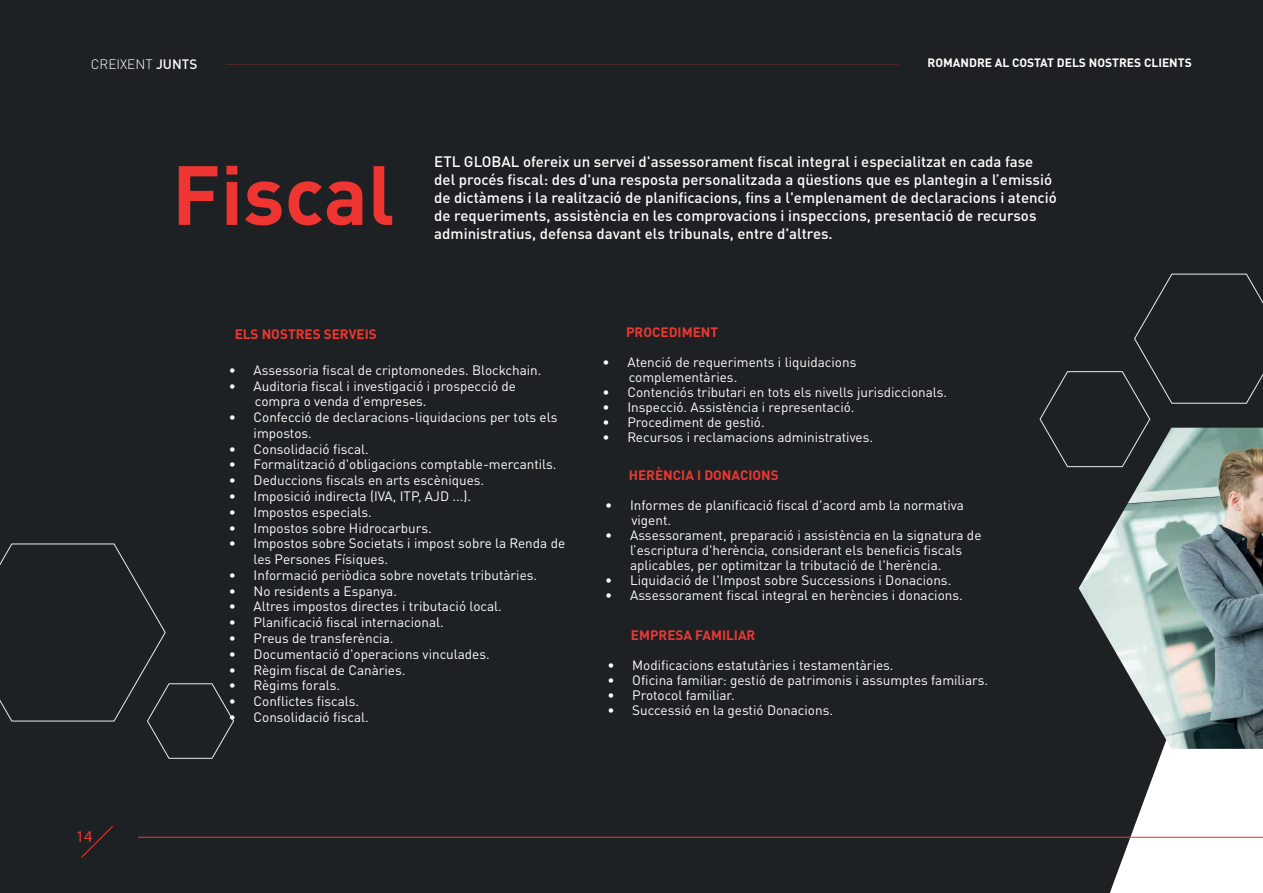
<style>
.page{position:relative;width:1263px;height:893px;background:#1d2123}
.page>*{position:absolute;margin:0;border:0;box-sizing:border-box;transform-origin:0 0}
.t1{font:700 82.5px "DIN Pro";color:#ee3531}
.t2{font:16.5px "Myriad Pro";color:#ee3732}
.t3{font:500 15px/18px "DIN Pro";color:#fff}
.t4{font:13.5px/15px "DIN Pro";color:#fff}
.t5{font:700 13.5px "DIN Pro";color:#ee3732}
.t6{font:300 13.5px "DIN Pro";color:#fff}
.t7{font:700 12px "DIN Pro";color:#fff}
.s1{font-weight:500}
</style>
<div class="page">
<svg style="left:1110px;top:749px;width:153px;height:144px;fill:#fff"></svg>
<svg style="left:82px;top:826px;width:31px;height:31px"></svg>
<img style="left:1079px;top:468px;width:184px;height:281px">
<svg style="left:1039px;top:273px;width:224px;height:195px"></svg>
<svg style="left:0;top:543px;width:234px;height:216px"></svg>
<hr style="left:138px;top:837px;width:1125px;height:1px;background:#ee3531">
<p class="t6" style="left:91px;top:54px;width:108px">CREIXENT <span class="s1">JUNTS</span></p>
<p class="t7" style="left:928px;top:54px;width:266px">ROMANDRE AL COSTAT DELS NOSTRES CLIENTS</p>
<h1 class="t1" style="left:172px;top:139px;width:224px">Fiscal</h1>
<p class="t3" style="left:434px;top:152px;width:624px">ETL GLOBAL ofereix un servei d'assessorament fiscal integral i especialitzat en cada fase del procés fiscal: des d'una resposta personalitzada a qüestions que es plantegin a l’emissió de dictàmens i la realització de planificacions, fins a l'emplenament de declaracions i atenció de requeriments, assistència en les comprovacions i inspeccions, presentació de recursos administratius, defensa davant els tribunals, entre d'altres.</p>
<p class="t2" style="left:76px;top:826px;width:18px">14</p>
<p class="t5" style="left:235px;top:324px;width:144px">ELS NOSTRES SERVEIS</p>
<p class="t4" style="left:229px;top:361px;width:314px">• Assessoria fiscal de criptomonedes. Blockchain.</p>
<p class="t4" style="left:255px;top:376px;width:263px;line-height:15.8px;text-indent:-26px">• Auditoria fiscal i investigació i prospecció de compra o venda d'empreses.</p>
<p class="t4" style="left:254px;top:408px;width:305px;line-height:15.8px;text-indent:-25px">• Confecció de declaracions-liquidacions per tots els impostos.</p>
<p class="t4" style="left:229px;top:440px;width:142px">• Consolidació fiscal.</p>
<p class="t4" style="left:229px;top:456px;width:329px">• Formalització d'obligacions comptable-mercantils.</p>
<p class="t4" style="left:229px;top:471px;width:257px">• Deduccions fiscals en arts escèniques.</p>
<p class="t4" style="left:229px;top:487px;width:244px">• Imposició indirecta (IVA, ITP, AJD ...).</p>
<p class="t4" style="left:229px;top:503px;width:145px">• Impostos especials.</p>
<p class="t4" style="left:229px;top:519px;width:204px">• Impostos sobre Hidrocarburs.</p>
<p class="t4" style="left:254px;top:534px;width:313px;line-height:15.8px;text-indent:-25px">• Impostos sobre Societats i impost sobre la Renda de les Persones Físiques.</p>
<p class="t4" style="left:229px;top:566px;width:310px">• Informació periòdica sobre novetats tributàries.</p>
<p class="t4" style="left:229px;top:582px;width:170px">• No residents a Espanya.</p>
<p class="t4" style="left:229px;top:598px;width:275px">• Altres impostos directes i tributació local.</p>
<p class="t4" style="left:229px;top:614px;width:216px">• Planificació fiscal internacional.</p>
<p class="t4" style="left:229px;top:629px;width:166px">• Preus de transferència.</p>
<p class="t4" style="left:229px;top:645px;width:263px">• Documentació d'operacions vinculades.</p>
<p class="t4" style="left:229px;top:661px;width:178px">• Règim fiscal de Canàries.</p>
<p class="t4" style="left:229px;top:677px;width:113px">• Règims forals.</p>
<p class="t4" style="left:229px;top:692px;width:132px">• Conflictes fiscals.</p>
<p class="t4" style="left:229px;top:708px;width:142px">• Consolidació fiscal.</p>
<p class="t5" style="left:626px;top:323px;width:93px">PROCEDIMENT</p>
<p class="t4" style="left:629px;top:353px;width:229px;text-indent:-26px">• Atenció de requeriments i liquidacions complementàries.</p>
<p class="t4" style="left:603px;top:383px;width:346px">• Contenciós tributari en tots els nivells jurisdiccionals.</p>
<p class="t4" style="left:603px;top:398px;width:253px">• Inspecció. Assistència i representació.</p>
<p class="t4" style="left:603px;top:413px;width:164px">• Procediment de gestió.</p>
<p class="t4" style="left:603px;top:428px;width:272px">• Recursos i reclamacions administratives.</p>
<p class="t5" style="left:629px;top:466px;width:151px">HERÈNCIA I DONACIONS</p>
<p class="t4" style="left:631px;top:497px;width:334px;text-indent:-26px">• Informes de planificació fiscal d'acord amb la normativa vigent.</p>
<p class="t4" style="left:630px;top:527px;width:353px;text-indent:-25px">• Assessorament, preparació i assistència en la signatura de l’escriptura d'herència, considerant els beneficis fiscals aplicables, per optimitzar la tributació de l'herència.</p>
<p class="t4" style="left:605px;top:572px;width:348px">• Liquidació de l'Impost sobre Successions i Donacions.</p>
<p class="t4" style="left:605px;top:587px;width:359px">• Assessorament fiscal integral en herències i donacions.</p>
<p class="t5" style="left:631px;top:626px;width:126px">EMPRESA FAMILIAR</p>
<p class="t4" style="left:607px;top:657px;width:288px">• Modificacions estatutàries i testamentàries.</p>
<p class="t4" style="left:607px;top:672px;width:382px">• Oficina familiar: gestió de patrimonis i assumptes familiars.</p>
<p class="t4" style="left:607px;top:687px;width:129px">• Protocol familiar.</p>
<p class="t4" style="left:607px;top:702px;width:227px">• Successió en la gestió Donacions.</p>
</div>
